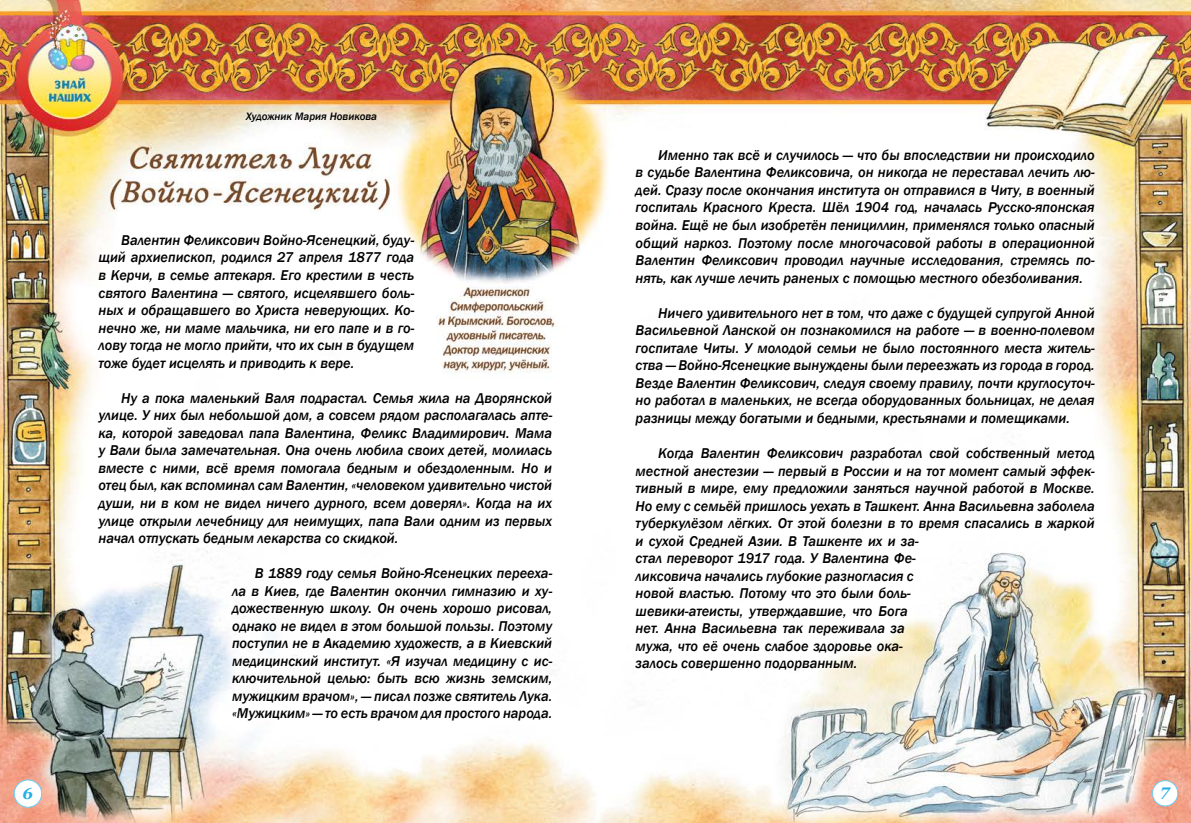
<style>
.page{position:relative;width:1191px;height:823px;background:#fff}
.page>*{position:absolute;margin:0;border:0;box-sizing:border-box;transform-origin:0 0}
.t1{font:italic 700 16px "Georgia";color:#24afe5}
.t2{font:italic 500 14.6px/17.5px "Franklin Gothic";color:#000;text-align:justify}
.t3{font:italic 500 11px "Franklin Gothic";color:#000}
</style>
<div class="page">
<img style="left:0;top:0;width:1191px;height:822px">
<div style="left:14px;top:779px;width:28px;height:27px;background:#fff;border-radius:50%"></div>
<div style="left:14px;top:779px;width:28px;height:28px;border:1px solid #6dcff6;border-radius:50%"></div>
<div style="left:1152px;top:780px;width:25px;height:25px;background:#fff;border-radius:50%"></div>
<div style="left:1152px;top:779px;width:26px;height:27px;border:1px solid #6dcff6;border-radius:50%"></div>
<p class="t3" style="left:246px;top:110px;width:133px">Художник Мария Новикова</p>
<p class="t2" style="left:98px;top:231px;width:317px;text-indent:23px">Валентин Феликсович Войно-Ясенецкий, буду&shy;щий архиепископ, родился 27 апреля 1877 года в Керчи, в семье аптекаря. Его крестили в честь святого Валентина — святого, исцелявшего боль&shy;ных и обращавшего во Христа неверующих. Ко&shy;нечно же, ни маме мальчика, ни его папе и в го&shy;лову тогда не могло прийти, что их сын в будущем тоже будет исцелять и приводить к вере.</p>
<p class="t2" style="left:98px;top:389px;width:455px;text-indent:23px">Ну а пока маленький Валя подрастал. Семья жила на Дворянской улице. У них был небольшой дом, а совсем рядом располагалась апте&shy;ка, которой заведовал папа Валентина, Феликс Владимирович. Мама у Вали была замечательная. Она очень любила своих детей, молилась вместе с ними, всё время помогала бедным и обездоленным. Но и отец был, как вспоминал сам Валентин, «человеком удивительно чистой души, ни в ком не видел ничего дурного, всем доверял». Когда на их улице открыли лечебницу для неимущих, папа Вали одним из первых начал отпускать бедным лекарства со скидкой.</p>
<p class="t2" style="left:232px;top:564px;width:322px;text-indent:23px">В 1889 году семья Войно-Ясенецких перееха&shy;ла в Киев, где Валентин окончил гимназию и ху&shy;дожественную школу. Он очень хорошо рисовал, однако не видел в этом большой пользы. Поэтому поступил не в Академию художеств, а в Киевский медицинский институт. «Я изучал медицину с ис&shy;ключительной целью: быть всю жизнь земским, мужицким врачом», — писал позже святитель Лука. «Мужицким» — то есть врачом для простого народа.</p>
<p class="t2" style="left:635px;top:146px;width:461px;text-indent:23px">Именно так всё и случилось — что бы впоследствии ни происходило в судьбе Валентина Феликсовича, он никогда не переставал лечить лю&shy;дей. Сразу после окончания института он отправился в Читу, в военный госпиталь Красного Креста. Шёл 1904 год, началась Русско-японская война. Ещё не был изобретён пенициллин, применялся только опасный общий наркоз. Поэтому после многочасовой работы в операционной Валентин Феликсович проводил научные исследования, стремясь по&shy;нять, как лучше лечить раненых с помощью местного обезболивания.</p>
<p class="t2" style="left:635px;top:304px;width:461px;text-indent:23px">Ничего удивительного нет в том, что даже с будущей супругой Анной Васильевной Ланской он познакомился на работе — в военно-полевом госпитале Читы. У молодой семьи не было постоянного места житель&shy;ства — Войно-Ясенецкие вынуждены были переезжать из города в город.<br>Везде Валентин Феликсович, следуя своему правилу, почти круглосуточ&shy;но работал в маленьких, не всегда оборудованных больницах, не делая разницы между богатыми и бедными, крестьянами и помещиками.</p>
<p class="t2" style="left:635px;top:444px;width:461px;text-align:left;text-indent:23px">Когда Валентин Феликсович разработал свой собственный метод местной анестезии — первый в России и на тот момент самый эффек&shy;тивный в мире, ему предложили заняться научной работой в Москве.<br>Но ему с семьёй пришлось уехать в Ташкент. Анна Васильевна заболела туберкулёзом лёгких. От этой болезни в то время спасались в жаркой и сухой Средней Азии. В Ташкенте их и за-<br>стал переворот 1917 года. У Валентина Фе-<br>ликсовича начались глубокие разногласия с<br>новой властью. Потому что это были боль-<br>шевики-атеисты, утверждавшие, что Бога<br>нет. Анна Васильевна так переживала за<br>мужа, что её очень слабое здоровье ока-<br>залось совершенно подорванным.</p>
<p class="t1" style="left:23px;top:783px;width:12px">6</p>
<p class="t1" style="left:1160px;top:779px;width:11px">7</p>
</div>
